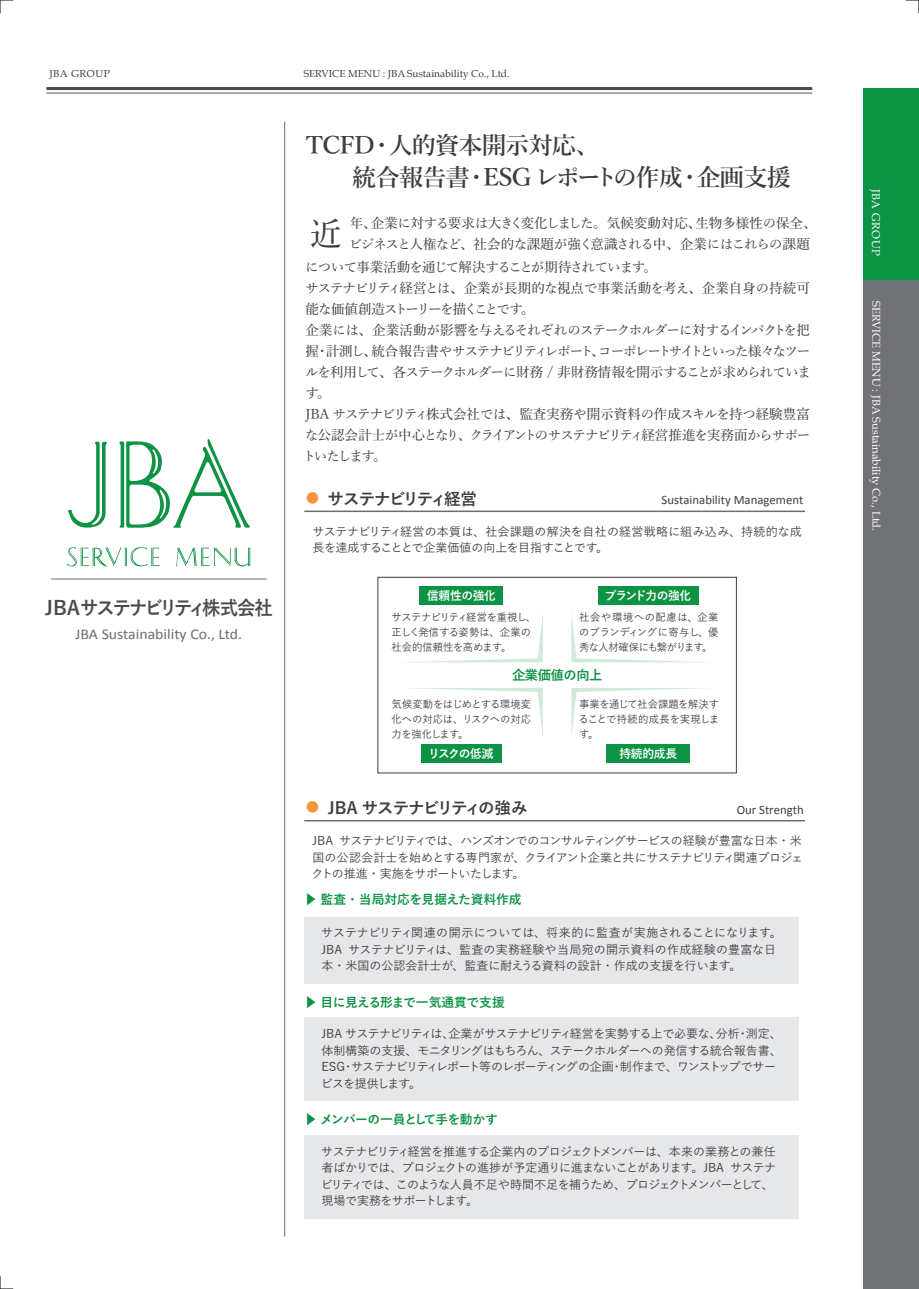
<style>
.page{position:relative;width:919px;height:1289px;background:#fff}
.page>*{position:absolute;margin:0;border:0;box-sizing:border-box;transform-origin:0 0}
.t1{font:500 33px "Yu Min";color:#3e3e3f;scale:.95 1}
.t2{font:600 24px/31.5px "Yu Min";letter-spacing:-.025em;color:#3e3e3f}
.t3{font:700 19.5px "Yu Go";letter-spacing:-.105em;color:#4b4c4d}
.t4{font:700 16.5px "Yu Go";letter-spacing:-.065em;color:#3e3e3f}
.t5{font:700 16.5px "Yu Go";letter-spacing:-.11em;color:#3e3e3f}
.t6{font:15px "Calibri";color:#6c6d70;scale:1.05 1}
.t7{font:500 13.5px/21px "Yu Min";letter-spacing:-.065em;color:#3e3e3f}
.t8{font:500 13.5px/21px "Yu Min";letter-spacing:-.03em;color:#3e3e3f}
.t9{font:700 13.5px "Yu Go";letter-spacing:-.025em;color:#0d9344}
.t10{font:12.75px "Calibri";color:#3e3e3f}
.t11{font:700 12.75px "Yu Go";letter-spacing:-.035em;color:#0d9344}
.t12{font:700 12.75px "Yu Go";color:#0d9344}
.t13{font:500 12px/16.5px "Yu Go";letter-spacing:-.035em;color:#3e3e3f}
.t14{font:500 12px/16.5px "Yu Go";color:#3e3e3f}
.t15{font:500 12px/16.5px "Yu Go";letter-spacing:-.055em;color:#3e3e3f}
.t16{font:700 12px "Yu Go";letter-spacing:-.03em;color:#fff}
.t17{font:700 12px "Yu Go";letter-spacing:-.085em;color:#fff}
.t18{font:11.25px "Book Antiqua";color:#fff}
.t19{font:11.25px "Book Antiqua";letter-spacing:.05em;color:#fff}
.t20{font:500 10.5px/15px "Yu Go";letter-spacing:-.025em;color:#3e3e3f;text-align:justify}
.t21{font:500 10.5px/15px "Yu Go";letter-spacing:-.005em;color:#3e3e3f}
.t22{font:10.2px "Book Antiqua";color:#3e3e3f}
.t23{font:10.2px "Book Antiqua";letter-spacing:.05em;color:#3e3e3f}
.s1{font-weight:500;font-size:13.5px;color:#f7943c}
.s2{font-family:"Koz Go Pr 6 N";font-weight:400}
</style>
<div class="page">
<svg style="left:0;top:1275px;width:13px;height:14px"></svg>
<svg style="left:0;top:0;width:13px;height:13px"></svg>
<svg style="left:905px;top:0;width:14px;height:13px"></svg>
<svg style="left:905px;top:1275px;width:14px;height:14px"></svg>
<div style="left:863px;top:225px;width:55px;height:1063px;background:#717275"></div>
<hr style="left:46px;top:87px;width:766px;height:3px;background:#4b4c4d">
<hr style="left:46px;top:93px;width:766px;height:1px;background:#57585a">
<div style="left:863px;top:88px;width:55px;height:192px;background:#0d9344"></div>
<hr style="left:51px;top:578px;width:216px;height:1px;background:#6c6d70">
<svg style="left:68px;top:441px;width:39px;height:86px"></svg>
<svg style="left:119px;top:439px;width:131px;height:88px"></svg>
<svg style="left:67px;top:547px;width:183px;height:19px"></svg>
<hr style="left:284px;top:121px;width:1px;height:1115px;background:#6c6d70">
<div style="left:304px;top:916px;width:495px;height:67px;background:#e6e7e9"></div>
<div style="left:304px;top:1017px;width:495px;height:83px;background:#e6e7e9"></div>
<div style="left:304px;top:1135px;width:495px;height:83px;background:#e6e7e9"></div>
<hr style="left:304px;top:820px;width:501px;height:1px;background:#6c6d70">
<hr style="left:304px;top:510px;width:501px;height:2px;background:#6c6d70">
<div style="left:377px;top:577px;width:359px;height:196px;border:1px solid #3e3e3f"></div>
<svg style="left:417px;top:614px;width:126px;height:48px"></svg>
<svg style="left:571px;top:614px;width:126px;height:48px"></svg>
<svg style="left:571px;top:688px;width:135px;height:49px"></svg>
<svg style="left:408px;top:688px;width:135px;height:49px"></svg>
<div style="left:419px;top:586px;width:84px;height:19px;background:#0d9344"></div>
<div style="left:597px;top:586px;width:101px;height:19px;background:#0d9344"></div>
<div style="left:421px;top:744px;width:81px;height:18px;background:#0d9344"></div>
<div style="left:606px;top:744px;width:84px;height:18px;background:#0d9344"></div>
<p class="t23" style="left:49px;top:67px;width:62px">JBA GROUP</p>
<p class="t22" style="left:304px;top:67px;width:207px">SERVICE MENU : JBA Sustainability Co., Ltd.</p>
<h2 class="t2" style="left:305px;top:130px;width:486px">TCFD・人的資本開示対応、<br>　　統合報告書・ESG レポートの作成・企画支援</h2>
<h1 class="t1" style="left:310px;top:203px;width:34px">近</h1>
<p class="t8" style="left:348px;top:212px;width:469px">年、企業に対する要求は大きく変化しました。気候変動対応、生物多様性の保全、ビジネスと人権など、社会的な課題が強く意識される中、企業にはこれらの課題</p>
<p class="t7" style="left:303px;top:255px;width:509px">について事業活動を通じて解決することが期待されています。<br>サステナビリティ経営とは、企業が長期的な視点で事業活動を考え、企業自身の持続可能な価値創造ストーリーを描くことです。<br>企業には、企業活動が影響を与えるそれぞれのステークホルダーに対するインパクトを把握・計測し、統合報告書やサステナビリティレポート、コーポレートサイトといった様々なツールを利用して、各ステークホルダーに財務 / 非財務情報を開示することが求められています。<br>JBA サステナビリティ株式会社では、監査実務や開示資料の作成スキルを持つ経験豊富な公認会計士が中心となり、クライアントのサステナビリティ経営推進を実務面からサポートいたします。</p>
<p class="t5" style="left:306px;top:489px;width:255px"><span class="s1">●</span> サステナビリティ経営　　　　　</p>
<p class="t10" style="left:661px;top:491px;width:143px">Sustainability Management</p>
<h3 class="t3" style="left:45px;top:596px;width:229px">JBAサステナビリティ株式会社</h3>
<p class="t6" style="left:75px;top:624px;width:160px">JBA Sustainability Co., Ltd.</p>
<p class="t14" style="left:312px;top:521px;width:491px">サステナビリティ経営の本質は、社会課題の解決を自社の経営戦略に組み込み、持続的な成長を達成することとで企業価値の向上を目指すことです。</p>
<p class="t16" style="left:427px;top:589px;width:70px">信頼性の強化</p>
<p class="t17" style="left:604px;top:589px;width:88px">ブランド力の強化</p>
<p class="t20" style="left:391px;top:608px;width:146px;text-align:left">サステナビリティ経営を重視し、正しく発信する姿勢は、企業の社会的信頼性を高めます。</p>
<p class="t20" style="left:579px;top:608px;width:141px">社会や環境への配慮は、企業のブランディングに寄与し、優秀な人材確保にも繋がります。</p>
<p class="t9" style="left:512px;top:667px;width:92px">企業価値の向上</p>
<p class="t20" style="left:391px;top:695px;width:141px">気候変動をはじめとする環境変化への対応は、リスクへの対応力を強化します。</p>
<p class="t21" style="left:578px;top:695px;width:142px">事業を通じて社会課題を解決することで持続的成長を実現しま</p>
<p class="t16" style="left:428px;top:747px;width:67px">リスクの低減</p>
<p class="t16" style="left:619px;top:747px;width:59px">持続的成長</p>
<p class="t4" style="left:306px;top:798px;width:305px"><span class="s1">●</span> JBA サステナビリティの強み　　　　　</p>
<p class="t10" style="left:736px;top:800px;width:69px">Our Strength</p>
<p class="t13" style="left:311px;top:830px;width:493px;text-align:justify">JBA サステナビリティでは、ハンズオンでのコンサルティングサービスの経験が豊富な日本・米国の公認会計士を始めとする専門家が、クライアント企業と共にサステナビリティ関連プロジェクトの推進・実施をサポートいたします。</p>
<p class="t12" style="left:304px;top:892px;width:219px"><span class="s2">▶</span> 監査・当局対応を見据えた資料作成</p>
<p class="t14" style="left:321px;top:922px;width:462px">サステナビリティ関連の開示については、将来的に監査が実施されることになります。<br>JBA サステナビリティは、監査の実務経験や当局宛の開示資料の作成経験の豊富な日本・米国の公認会計士が、監査に耐えうる資料の設計・作成の支援を行います。</p>
<p class="t11" style="left:304px;top:994px;width:202px"><span class="s2">▶</span> 目に見える形まで一気通貫で支援</p>
<p class="t15" style="left:320px;top:1023px;width:462px">JBA サステナビリティは、企業がサステナビリティ経営を実勢する上で必要な、分析・測定、体制構築の支援、モニタリングはもちろん、ステークホルダーへの発信する統合報告書、ESG・サステナビリティレポート等のレポーティングの企画・制作まで、ワンストップでサービスを提供します。</p>
<p class="t11" style="left:304px;top:1112px;width:195px"><span class="s2">▶</span> メンバーの一員として手を動かす</p>
<p class="t13" style="left:320px;top:1141px;width:457px">サステナビリティ経営を推進する企業内のプロジェクトメンバーは、本来の業務との兼任者ばかりでは、プロジェクトの進捗が予定通りに進まないことがあります。JBA サステナビリティでは、このような人員不足や時間不足を補うため、プロジェクトメンバーとして、現場で実務をサポートします。</p>
<p class="t19" style="left:883px;top:189px;width:69px;rotate:90deg">JBA GROUP</p>
<p class="t18" style="left:884px;top:301px;width:231px;rotate:90deg">SERVICE MENU : JBA Sustainability Co., Ltd.</p>
</div>
